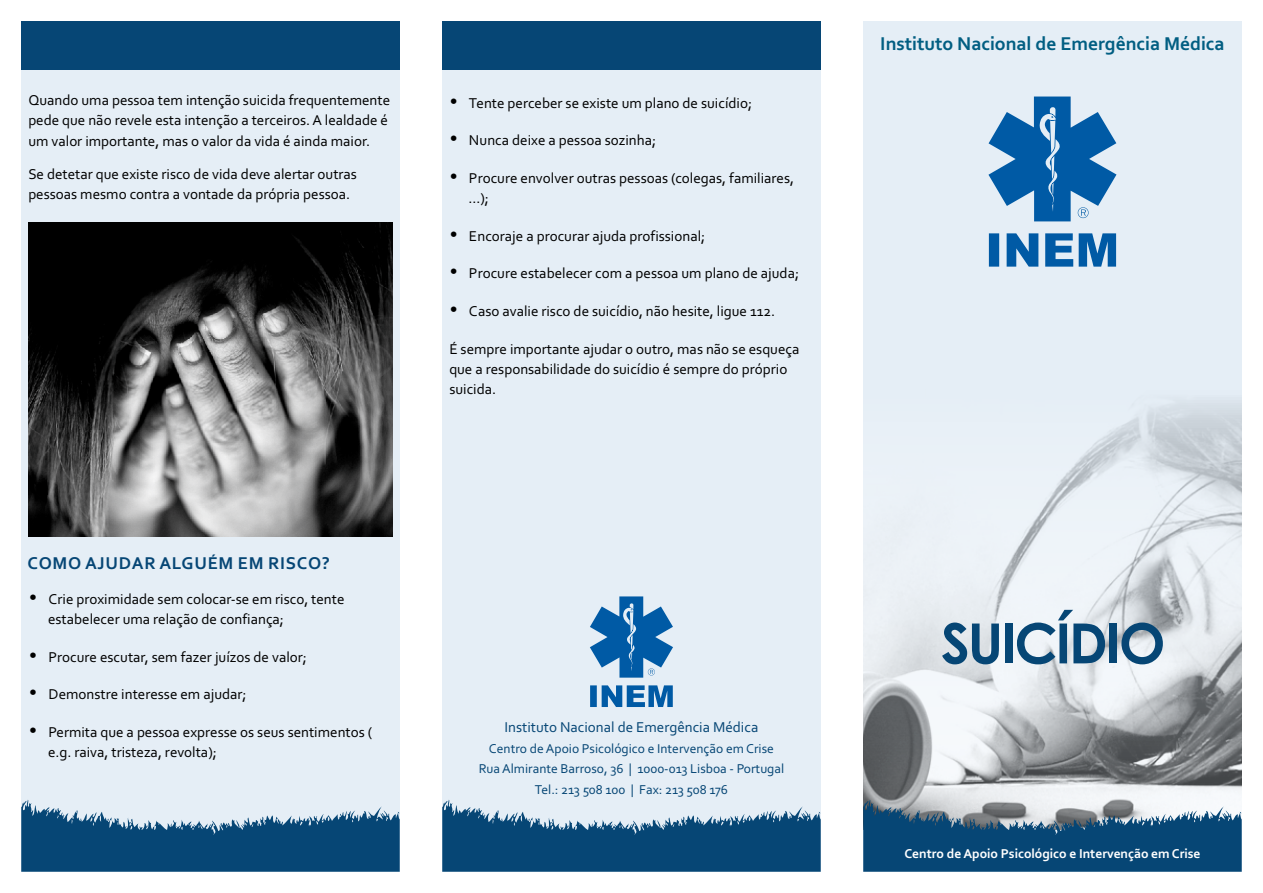
<style>
.page{position:relative;width:1263px;height:893px;background:#fff}
.page>*{position:absolute;margin:0;border:0;box-sizing:border-box;transform-origin:0 0}
.t1{font:700 55.5px "Century Gothic";letter-spacing:-.04em;color:#064675}
.t2{font:700 19.5px "Corbel";color:#015e82}
.t3{font:700 18px "Corbel";letter-spacing:.04em;color:#064675}
.t4{font:15px/20.1px "Corbel";color:#000}
.t5{font:15px "Corbel";color:#064675}
.t6{font:13.5px/20.5px "Corbel";color:#064675;text-align:center}
.t7{font:700 13.5px "Corbel";color:#fff}
</style>
<div class="page">
<div style="left:442px;top:21px;width:379px;height:851px;background:#e5eef6"></div>
<div style="left:863px;top:21px;width:379px;height:851px;background:#e5eef6"></div>
<img style="left:863px;top:402px;width:379px;height:398px">
<div style="left:21px;top:21px;width:379px;height:851px;background:#e5eef6"></div>
<div style="left:442px;top:21px;width:379px;height:49px;background:#064675"></div>
<svg style="left:863px;top:800px;width:379px;height:72px;background:#39688a"></svg>
<svg style="left:989px;top:233px;width:127px;height:34px"></svg>
<svg style="left:988px;top:97px;width:128px;height:124px"></svg>
<svg style="left:442px;top:800px;width:379px;height:72px"></svg>
<svg style="left:21px;top:800px;width:379px;height:72px"></svg>
<div style="left:21px;top:21px;width:379px;height:49px;background:#064675"></div>
<svg style="left:590px;top:685px;width:83px;height:22px"></svg>
<svg style="left:590px;top:596px;width:83px;height:82px"></svg>
<img style="left:28px;top:222px;width:365px;height:314px">
<p class="t4" style="left:28px;top:92px;width:363px">Quando uma pessoa tem intenção suicida frequentemente pede que não revele esta intenção a terceiros. A lealdade é um valor importante, mas o valor da vida é ainda maior.</p>
<p class="t4" style="left:28px;top:165px;width:330px">Se detetar que existe risco de vida deve alertar outras pessoas mesmo contra a vontade da própria pessoa.</p>
<p class="t4" style="left:469px;top:94px;width:285px">Tente perceber se existe um plano de suicídio;</p>
<p class="t4" style="left:469px;top:132px;width:189px">Nunca deixe a pessoa sozinha;</p>
<p class="t4" style="left:469px;top:169px;width:327px">Procure envolver outras pessoas (colegas, familiares, …);</p>
<p class="t4" style="left:469px;top:227px;width:238px">Encoraje a procurar ajuda profissional;</p>
<p class="t4" style="left:469px;top:265px;width:332px">Procure estabelecer com a pessoa um plano de ajuda;</p>
<p class="t4" style="left:469px;top:302px;width:308px">Caso avalie risco de suicídio, não hesite, ligue 112.</p>
<p class="t4" style="left:449px;top:340px;width:352px">É sempre importante ajudar o outro, mas não se esqueça que a responsabilidade do suicídio é sempre do próprio suicida.</p>
<p class="t3" style="left:27px;top:556px;width:304px">COMO AJUDAR ALGUÉM EM RISCO?</p>
<p class="t4" style="left:48px;top:590px;width:298px">Crie proximidade sem colocar-se em risco, tente estabelecer uma relação de confiança;</p>
<p class="t4" style="left:48px;top:648px;width:260px">Procure escutar, sem fazer juízos de valor;</p>
<p class="t4" style="left:48px;top:686px;width:200px">Demonstre interesse em ajudar;</p>
<p class="t4" style="left:48px;top:723px;width:326px">Permita que a pessoa expresse os seus sentimentos ( e.g. raiva, tristeza, revolta);</p>
<p class="t5" style="left:505px;top:720px;width:255px">Instituto Nacional de Emergência Médica</p>
<p class="t6" style="left:479px;top:739px;width:307px">Centro de Apoio Psicológico e Intervenção em Crise<br>Rua Almirante Barroso, 36 | 1000-013 Lisboa - Portugal<br>Tel.: 213 508 100 | Fax: 213 508 176</p>
<h2 class="t2" style="left:880px;top:36px;width:346px">Instituto Nacional de Emergência Médica</h2>
<h1 class="t1" style="left:941px;top:622px;width:226px">SUICÍDIO</h1>
<p class="t7" style="left:904px;top:848px;width:298px">Centro de Apoio Psicológico e Intervenção em Crise</p>
</div>
